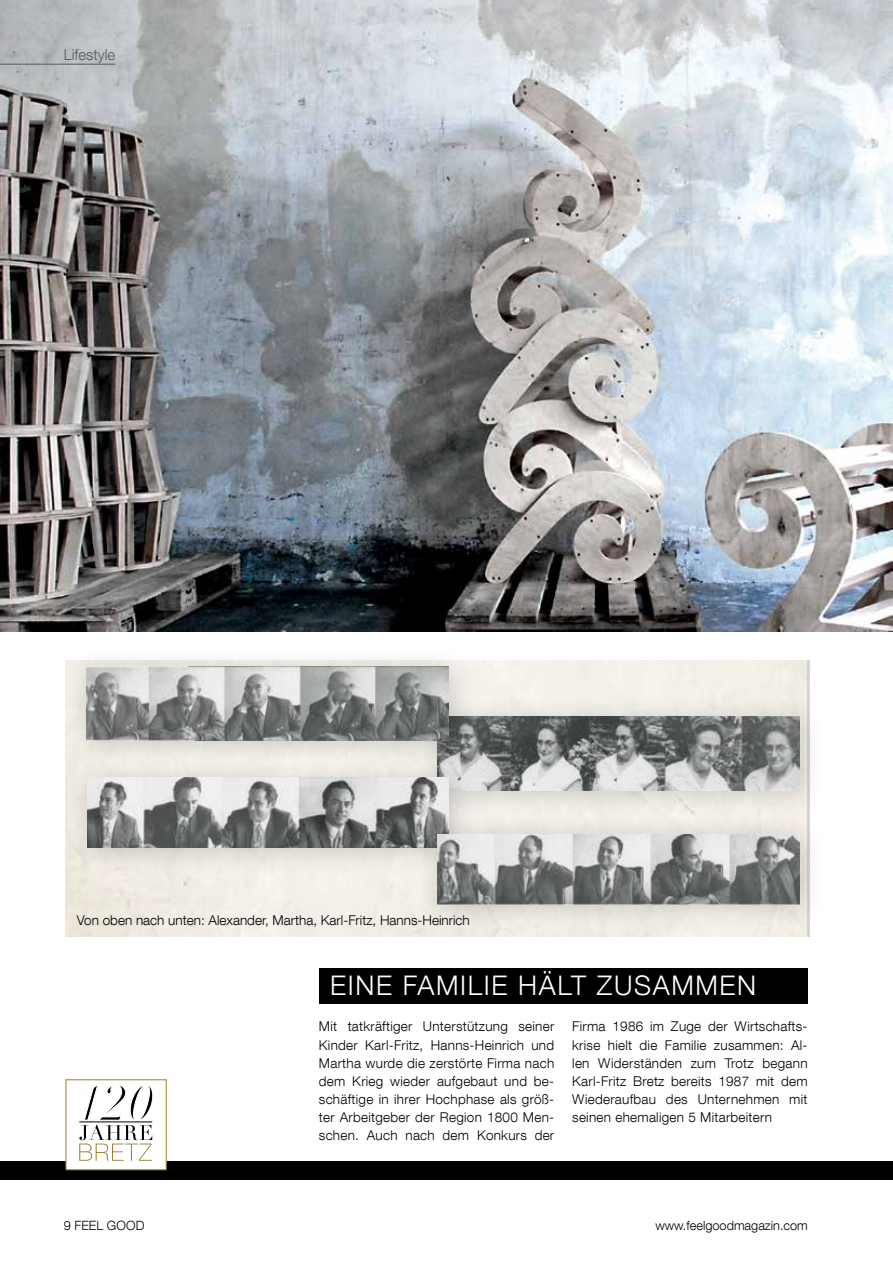
<style>
.page{position:relative;width:893px;height:1263px;background:#fff}
.page>*{position:absolute;margin:0;border:0;box-sizing:border-box;transform-origin:0 0}
.t1{font:300 27px "Helvetica Neue LT Com";color:#fff}
.t2{font:300 15px "Helvetica Neue LT Com";color:#58595b}
.t3{font:300 13.5px/18.1px "Helvetica Neue LT Com";letter-spacing:.02em;color:#000;text-align:justify}
.t4{font:300 13.5px "Helvetica Neue LT Com";color:#000}
.t5{font:300 12.75px "Helvetica Neue LT Com";color:#000}
</style>
<div class="page">
<img style="left:0;top:0;width:893px;height:631px">
<div style="left:319px;top:968px;width:489px;height:35px;background:#000"></div>
<div style="left:0;top:1161px;width:893px;height:19px;background:#000"></div>
<hr style="left:0;top:64px;width:115px;height:1px;background:#58595b">
<div style="left:66px;top:1079px;width:100px;height:91px;background:#fff"></div>
<svg style="left:79px;top:1085px;width:74px;height:76px"></svg>
<hr style="left:79px;top:1122px;width:73px;height:1px;background:#000">
<div style="left:417px;top:696px;width:409px;height:121px;background:#000;opacity:.18"></div>
<img style="left:475px;top:717px;width:324px;height:73px">
<div style="left:67px;top:757px;width:408px;height:118px;background:#000;opacity:.18"></div>
<img style="left:88px;top:778px;width:361px;height:70px">
<div style="left:417px;top:813px;width:409px;height:118px;background:#000;opacity:.18"></div>
<img style="left:438px;top:834px;width:361px;height:70px">
<div style="left:65px;top:646px;width:410px;height:121px;background:#000;opacity:.18"></div>
<img style="left:86px;top:667px;width:363px;height:73px">
<p class="t2" style="left:64px;top:45px;width:53px">Lifestyle</p>
<p class="t4" style="left:77px;top:912px;width:394px">Von oben nach unten: Alexander, Martha, Karl-Fritz, Hanns-Heinrich</p>
<h1 class="t1" style="left:330px;top:969px;width:16px">eine</h1>
<h1 class="t1" style="left:403px;top:969px;width:16px">familie</h1>
<h1 class="t1" style="left:518px;top:969px;width:100px">hält zusammen</h1>
<p class="t3" style="left:319px;top:1017px;width:237px">Mit tatkräftiger Unterstützung seiner Kinder Karl-Fritz, Hanns-Heinrich und Martha wurde die zerstörte Firma nach dem Krieg wieder aufgebaut und be&shy;schäftige in ihrer Hochphase als größ&shy;ter Arbeitgeber der Region 1800 Men&shy;schen. Auch nach dem Konkurs der</p>
<p class="t3" style="left:572px;top:1017px;width:237px">Firma 1986 im Zuge der Wirtschafts&shy;krise hielt die Familie zusammen: Al&shy;len Widerständen zum Trotz begann Karl-Fritz Bretz bereits 1987 mit dem Wiederaufbau des Unternehmen mit seinen ehemaligen 5 Mitarbeitern</p>
<p class="t5" style="left:64px;top:1217px;width:82px">9 FEEL GOOD</p>
<p class="t5" style="left:655px;top:1217px;width:154px">www.feelgoodmagazin.com</p>
</div>
